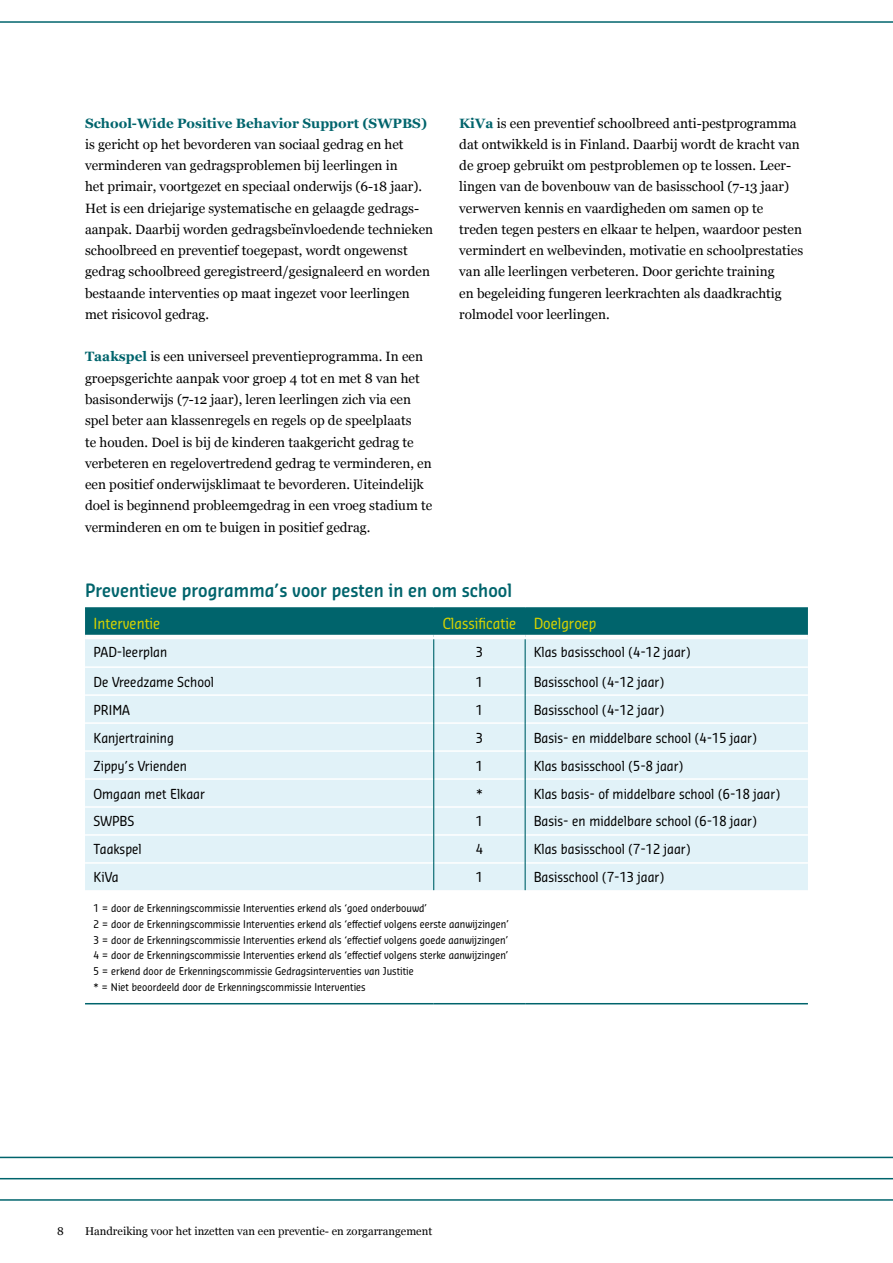
<style>
.page{position:relative;width:893px;height:1263px;background:#fff}
.page>*{position:absolute;margin:0;border:0;box-sizing:border-box;transform-origin:0 0}
.t1{font:600 18px "Sansa Con Soft Pro";color:#00646c}
.t2{font:15px "Sansa Con Soft Pro";color:#d7d300}
.t3{font:13.5px/21.3px "Georgia";color:#000}
.t4{font:13.5px "Sansa Con Soft Pro";color:#000}
.t5{font:700 13.5px "Georgia";color:#00646c}
.t6{font:11.25px "Georgia";color:#000}
.t7{font:10.5px/15.8px "Sansa Con Soft Pro";color:#000}
.s1{font-weight:700;color:#00646c}
</style>
<div class="page">
<hr style="left:85px;top:1003px;width:349px;height:1px;background:#00646c">
<hr style="left:434px;top:1003px;width:91px;height:1px;background:#00646c">
<hr style="left:525px;top:1003px;width:283px;height:1px;background:#00646c">
<hr style="left:85px;top:607px;width:349px;height:1px;background:#00646c">
<hr style="left:434px;top:607px;width:91px;height:1px;background:#00646c">
<hr style="left:525px;top:607px;width:283px;height:1px;background:#00646c">
<svg style="left:85px;top:608px;width:723px;height:282px;background:#cce4ea"></svg>
<hr style="left:0;top:21px;width:893px;height:2px;background:#00646c">
<hr style="left:0;top:1157px;width:893px;height:1px;background:#00646c">
<hr style="left:0;top:1178px;width:893px;height:1px;background:#00646c">
<hr style="left:0;top:1199px;width:893px;height:2px;background:#00646c">
<p class="t5" style="left:85px;top:113px;width:343px">School-Wide Positive Behavior Support (SWPBS)</p>
<p class="t3" style="left:85px;top:133px;width:350px">is gericht op het bevorderen van sociaal gedrag en het verminderen van gedragsproblemen bij leerlingen in<br>het primair, voortgezet en speciaal onderwijs (6-18 jaar).<br>Het is een driejarige systematische en gelaagde gedrags&shy;aanpak. Daarbij worden gedragsbeïnvloedende technieken schoolbreed en preventief toegepast, wordt ongewenst gedrag schoolbreed geregistreerd/gesignaleerd en worden bestaande interventies op maat ingezet voor leerlingen met risicovol gedrag.</p>
<p class="t3" style="left:85px;top:346px;width:349px"><span class="s1">Taakspel</span> is een universeel preventieprogramma. In een groepsgerichte aanpak voor groep 4 tot en met 8 van het basisonderwijs (7-12 jaar), leren leerlingen zich via een spel beter aan klassenregels en regels op de speelplaats<br>te houden. Doel is bij de kinderen taakgericht gedrag te verbeteren en regelovertredend gedrag te verminderen, en een positief onderwijsklimaat te bevorderen. Uiteindelijk doel is beginnend probleemgedrag in een vroeg stadium te verminderen en om te buigen in positief gedrag.</p>
<p class="t3" style="left:459px;top:112px;width:345px"><span class="s1">KiVa</span> is een preventief schoolbreed anti-pestprogramma dat ontwikkeld is in Finland. Daarbij wordt de kracht van de groep gebruikt om pestproblemen op te lossen. Leer&shy;lingen van de bovenbouw van de basisschool (7-13 jaar) verwerven kennis en vaardigheden om samen op te treden tegen pesters en elkaar te helpen, waardoor pesten vermindert en welbevinden, motivatie en schoolprestaties van alle leerlingen verbeteren. Door gerichte training<br>en begeleiding fungeren leerkrachten als daadkrachtig rolmodel voor leerlingen.</p>
<h1 class="t1" style="left:85px;top:578px;width:428px">Preventieve programma’s voor pesten in en om school</h1>
<p class="t2" style="left:94px;top:613px;width:68px">Interventie</p>
<p class="t2" style="left:443px;top:613px;width:155px">Classificatie Doelgroep</p>
<p class="t4" style="left:94px;top:643px;width:75px">PAD-leerplan</p>
<p class="t4" style="left:476px;top:643px;width:9px">3</p>
<p class="t4" style="left:534px;top:643px;width:158px">Klas basisschool (4-12 jaar)</p>
<p class="t4" style="left:94px;top:673px;width:122px">De Vreedzame School</p>
<p class="t4" style="left:476px;top:673px;width:9px">1</p>
<p class="t4" style="left:534px;top:673px;width:132px">Basisschool (4-12 jaar)</p>
<p class="t4" style="left:94px;top:701px;width:38px">PRIMA</p>
<p class="t4" style="left:476px;top:701px;width:9px">1</p>
<p class="t4" style="left:534px;top:701px;width:132px">Basisschool (4-12 jaar)</p>
<p class="t4" style="left:94px;top:729px;width:82px">Kanjertraining</p>
<p class="t4" style="left:476px;top:729px;width:9px">3</p>
<p class="t4" style="left:534px;top:729px;width:225px">Basis- en middelbare school (4-15 jaar)</p>
<p class="t4" style="left:94px;top:757px;width:95px">Zippy’s Vrienden</p>
<p class="t4" style="left:476px;top:757px;width:9px">1</p>
<p class="t4" style="left:534px;top:757px;width:151px">Klas basisschool (5-8 jaar)</p>
<p class="t4" style="left:94px;top:784px;width:113px">Omgaan met Elkaar</p>
<p class="t4" style="left:476px;top:784px;width:8px">*</p>
<p class="t4" style="left:534px;top:784px;width:248px">Klas basis- of middelbare school (6-18 jaar)</p>
<p class="t4" style="left:94px;top:812px;width:42px">SWPBS</p>
<p class="t4" style="left:476px;top:812px;width:9px">1</p>
<p class="t4" style="left:534px;top:812px;width:225px">Basis- en middelbare school (6-18 jaar)</p>
<p class="t4" style="left:94px;top:840px;width:50px">Taakspel</p>
<p class="t4" style="left:476px;top:840px;width:9px">4</p>
<p class="t4" style="left:534px;top:840px;width:158px">Klas basisschool (7-12 jaar)</p>
<p class="t4" style="left:94px;top:868px;width:27px">KiVa</p>
<p class="t4" style="left:476px;top:868px;width:9px">1</p>
<p class="t4" style="left:534px;top:868px;width:132px">Basisschool (7-13 jaar)</p>
<p class="t7" style="left:94px;top:900px;width:417px">1 = door de Erkenningscommissie Interventies erkend als ‘goed onderbouwd’<br>2 = door de Erkenningscommissie Interventies erkend als ‘effectief volgens eerste aanwijzingen’ 3 = door de Erkenningscommissie Interventies erkend als ‘effectief volgens goede aanwijzingen’ 4 = door de Erkenningscommissie Interventies erkend als ‘effectief volgens sterke aanwijzingen’ 5 = erkend door de Erkenningscommissie Gedragsinterventies van Justitie<br>* = Niet beoordeeld door de Erkenningscommissie Interventies</p>
<p class="t6" style="left:57px;top:1223px;width:8px">8</p>
<p class="t6" style="left:85px;top:1223px;width:349px">Handreiking voor het inzetten van een preventie- en zorgarrangement</p>
</div>
